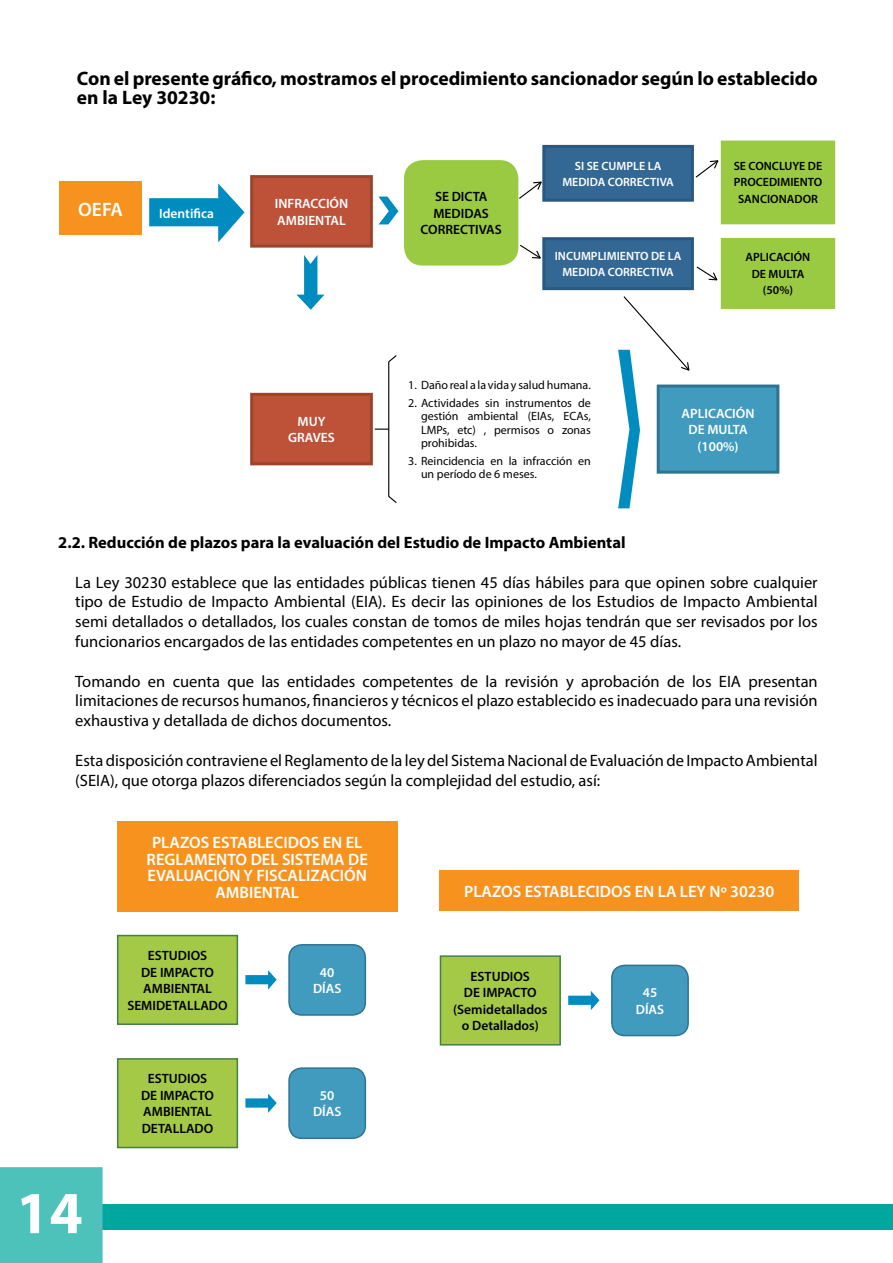
<style>
.page{position:relative;width:893px;height:1263px;background:#fff}
.page>*{position:absolute;margin:0;border:0;box-sizing:border-box;transform-origin:0 0}
.t1{font:700 60px "Myriad Pro";color:#fff}
.t2{font:700 19.5px/19.5px "Myriad Pro";color:#000}
.t3{font:600 19.5px "Myriad Pro";color:#fff}
.t4{font:16.5px/19.8px "Myriad Pro";color:#000;text-align:justify}
.t5{font:600 16.5px/16.5px "Myriad Pro";color:#fff;text-align:center}
.t6{font:700 16.5px "Myriad Pro";color:#000}
.t7{font:600 13.5px/16.5px "Myriad Pro";color:#000;text-align:center}
.t8{font:600 13.5px/16.5px "Myriad Pro";color:#fff;text-align:center}
.t9{font:12px/13.5px "Myriad Pro";color:#000;text-align:justify}
.t10{font:600 12px/16.5px "Myriad Pro";color:#fff;text-align:center}
.t11{font:600 12px/16.5px "Myriad Pro";color:#000;text-align:center}
</style>
<div class="page">
<div style="left:103px;top:1204px;width:790px;height:26px;background:#00a79e"></div>
<div style="left:0;top:1167px;width:103px;height:96px;background:#4dc2bb"></div>
<div style="left:59px;top:182px;width:83px;height:53px;background:#f7921e"></div>
<div style="left:250px;top:175px;width:123px;height:73px;background:#bd5239;border:3px solid #9c432c"></div>
<div style="left:405px;top:161px;width:113px;height:104px;background:#9aca41;border-radius:18px"></div>
<div style="left:404px;top:160px;width:114px;height:106px;border:2px solid #9aca41;border-radius:18px"></div>
<div style="left:250px;top:393px;width:123px;height:72px;background:#bd5239;border:3px solid #9c432c"></div>
<div style="left:657px;top:384px;width:122px;height:90px;background:#419bbe;border:3px solid #2e748f"></div>
<div style="left:721px;top:238px;width:114px;height:71px;background:#9aca41"></div>
<div style="left:721px;top:141px;width:114px;height:83px;background:#9aca41"></div>
<div style="left:542px;top:145px;width:152px;height:57px;background:#346894;border:3px solid #2b587e"></div>
<div style="left:542px;top:237px;width:152px;height:53px;background:#346894;border:3px solid #2b587e"></div>
<svg style="left:149px;top:183px;width:96px;height:59px"></svg>
<svg style="left:296px;top:255px;width:28px;height:55px"></svg>
<svg style="left:379px;top:197px;width:19px;height:27px"></svg>
<svg style="left:518px;top:180px;width:25px;height:20px"></svg>
<svg style="left:695px;top:160px;width:24px;height:18px"></svg>
<svg style="left:520px;top:244px;width:21px;height:15px"></svg>
<svg style="left:618px;top:296px;width:73px;height:212px"></svg>
<svg style="left:696px;top:266px;width:22px;height:15px"></svg>
<hr style="left:388px;top:362px;width:1px;height:134px;background:#000">
<svg style="left:375px;top:429px;width:14px;height:1px"></svg>
<svg style="left:388px;top:495px;width:9px;height:8px"></svg>
<svg style="left:388px;top:355px;width:9px;height:9px"></svg>
<div style="left:440px;top:870px;width:359px;height:41px;background:#f7921e"></div>
<div style="left:117px;top:821px;width:281px;height:91px;background:#f7921e"></div>
<div style="left:440px;top:955px;width:121px;height:90px;background:#a4c947;border:2px solid #448041"></div>
<div style="left:117px;top:935px;width:121px;height:90px;background:#a4c947;border:2px solid #448041"></div>
<div style="left:117px;top:1058px;width:121px;height:90px;background:#a4c947;border:2px solid #448041"></div>
<div style="left:612px;top:965px;width:76px;height:70px;background:#419bbe;border-radius:13px"></div>
<div style="left:611px;top:965px;width:78px;height:71px;border:2px solid #2e748f;border-radius:13px"></div>
<div style="left:289px;top:945px;width:76px;height:70px;background:#419bbe;border-radius:13px"></div>
<div style="left:288px;top:944px;width:78px;height:72px;border:2px solid #2e748f;border-radius:13px"></div>
<div style="left:289px;top:1068px;width:76px;height:70px;background:#419bbe;border-radius:13px"></div>
<div style="left:288px;top:1067px;width:78px;height:72px;border:2px solid #2e748f;border-radius:13px"></div>
<svg style="left:568px;top:991px;width:31px;height:19px"></svg>
<svg style="left:245px;top:970px;width:32px;height:19px"></svg>
<svg style="left:245px;top:1093px;width:32px;height:20px"></svg>
<p class="t2" style="left:77px;top:68px;width:742px">Con el presente gráfico, mostramos el procedimiento sancionador según lo establecido en la Ley 30230:</p>
<p class="t3" style="left:78px;top:197px;width:46px">OEFA</p>
<p class="t8" style="left:159px;top:205px;width:56px">Identifica</p>
<p class="t8" style="left:275px;top:195px;width:75px;text-align:left">INFRACCIÓN<br>AMBIENTAL</p>
<p class="t8" style="left:288px;top:413px;width:48px">MUY<br>GRAVES</p>
<p class="t7" style="left:421px;top:188px;width:83px">SE DICTA<br>MEDIDAS<br>CORRECTIVAS</p>
<p class="t10" style="left:562px;top:157px;width:113px">SI SE CUMPLE LA<br>MEDIDA CORRECTIVA</p>
<p class="t10" style="left:555px;top:247px;width:128px">INCUMPLIMIENTO DE LA<br>MEDIDA CORRECTIVA</p>
<p class="t11" style="left:734px;top:157px;width:90px">SE CONCLUYE DE<br>PROCEDIMIENTO<br>SANCIONADOR</p>
<p class="t11" style="left:746px;top:249px;width:66px">APLICACIÓN<br>DE MULTA (50%)</p>
<p class="t9" style="left:408px;top:378px;width:184px">1. Daño real a la vida y salud humana.</p>
<p class="t9" style="left:421px;top:396px;width:171px;text-indent:-13px">2. Actividades sin instrumentos de gestión ambiental (EIAs, ECAs, LMPs, etc) , permisos o zonas prohibidas.</p>
<p class="t9" style="left:421px;top:454px;width:171px;text-indent:-13px">3. Reincidencia en la infracción en un período de 6 meses.</p>
<p class="t8" style="left:682px;top:404px;width:74px">APLICACIÓN<br>DE MULTA (100%)</p>
<p class="t6" style="left:58px;top:532px;width:569px">2.2. Reducción de plazos para la evaluación del Estudio de Impacto Ambiental</p>
<p class="t4" style="left:75px;top:572px;width:744px">La Ley 30230 establece que las entidades públicas tienen 45 días hábiles para que opinen sobre cualquier tipo de Estudio de Impacto Ambiental (EIA). Es decir las opiniones de los Estudios de Impacto Ambiental semi detallados o detallados, los cuales constan de tomos de miles hojas tendrán que ser revisados por los funcionarios encargados de las entidades competentes en un plazo no mayor de 45 días.</p>
<p class="t4" style="left:75px;top:671px;width:744px">Tomando en cuenta que las entidades competentes de la revisión y aprobación de los EIA presentan limitaciones de recursos humanos, financieros y técnicos el plazo establecido es inadecuado para una revisión exhaustiva y detallada de dichos documentos.</p>
<p class="t4" style="left:75px;top:750px;width:744px">Esta disposición contraviene el Reglamento de la ley del Sistema Nacional de Evaluación de Impacto Ambiental (SEIA), que otorga plazos diferenciados según la complejidad del estudio, así:</p>
<h1 class="t1" style="left:16px;top:1174px;width:68px">14</h1>
<p class="t5" style="left:147px;top:834px;width:223px">PLAZOS ESTABLECIDOS EN EL<br>REGLAMENTO DEL SISTEMA DE<br>EVALUACIÓN Y FISCALIZACIÓN<br>AMBIENTAL</p>
<p class="t7" style="left:127px;top:947px;width:102px">ESTUDIOS<br>DE IMPACTO<br>AMBIENTAL<br>SEMIDETALLADO</p>
<p class="t7" style="left:141px;top:1070px;width:75px">ESTUDIOS<br>DE IMPACTO<br>AMBIENTAL<br>DETALLADO</p>
<p class="t8" style="left:313px;top:963px;width:30px">40<br>DÍAS</p>
<p class="t8" style="left:313px;top:1087px;width:30px">50<br>DÍAS</p>
<p class="t5" style="left:464px;top:883px;width:312px">PLAZOS ESTABLECIDOS EN LA LEY Nº 30230</p>
<p class="t7" style="left:453px;top:968px;width:96px">ESTUDIOS<br>DE IMPACTO (Semidetallados o Detallados)</p>
<p class="t8" style="left:636px;top:984px;width:30px">45<br>DÍAS</p>
</div>
